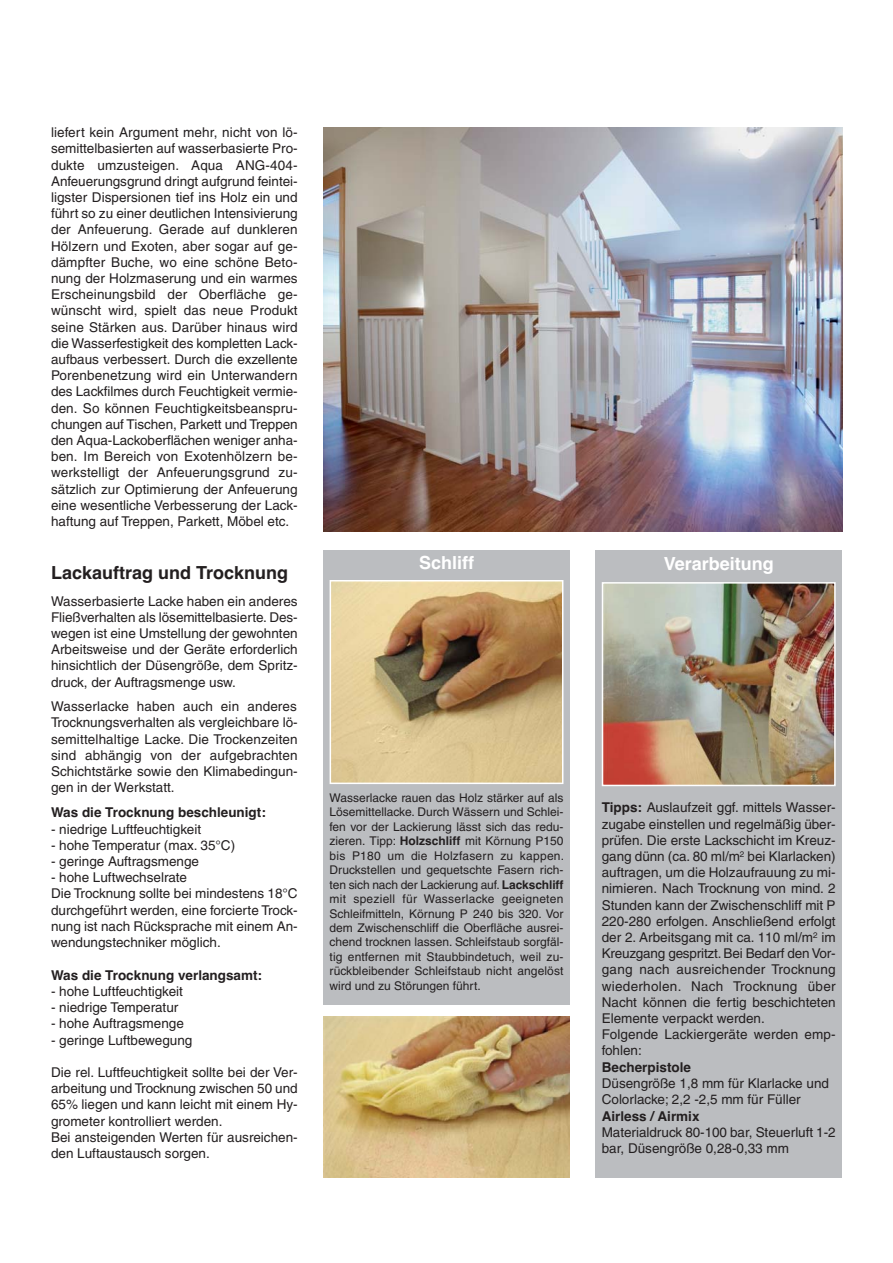
<style>
.page{position:relative;width:893px;height:1263px;background:#fff}
.page>*{position:absolute;margin:0;border:0;box-sizing:border-box;transform-origin:0 0}
.t1{font:700 18px "Helvetica";color:#231f20}
.t2{font:700 18px "Helvetica";color:#fff}
.t3{font:13.5px/16.2px "Helvetica";color:#231f20}
.t4{font:700 13.5px "Helvetica";color:#231f20}
.t5{font:12px/14.4px "Helvetica";letter-spacing:.01em;color:#231f20;text-align:justify}
.s1{font-weight:700}
</style>
<div class="page">
<div style="left:595px;top:550px;width:247px;height:628px;background:#bbbdc0"></div>
<div style="left:323px;top:550px;width:247px;height:455px;background:#bbbdc0"></div>
<img style="left:323px;top:128px;width:519px;height:403px">
<img style="left:333px;top:583px;width:227px;height:198px">
<div style="left:330px;top:580px;width:233px;height:204px;border:2px solid #fff"></div>
<img style="left:323px;top:1017px;width:247px;height:161px">
<img style="left:605px;top:585px;width:228px;height:198px">
<div style="left:602px;top:582px;width:234px;height:204px;border:2px solid #fff"></div>
<p class="t3" style="left:51px;top:126px;width:248px;text-align:justify">liefert kein Argument mehr, nicht von lö&shy;semittelbasierten auf wasserbasierte Pro&shy;dukte umzusteigen. Aqua ANG-404- Anfeu er ungs grund dringt aufgrund feintei&shy;ligster Dispersionen tief ins Holz ein und führt so zu einer deutlichen Intensivierung der Anfeuerung. Gerade auf dunkleren Hölzern und Exoten, aber sogar auf ge&shy;dämpfter Buche, wo eine schöne Beto&shy;nung der Holzmaserung und ein warmes Erscheinungsbild der Oberfläche ge&shy;wünscht wird, spielt das neue Produkt seine Stärken aus. Darüber hinaus wird die Wasserfestigkeit des kompletten Lack&shy;aufbaus verbessert. Durch die exzellente Porenbenetzung wird ein Unterwandern des Lackfilmes durch Feuchtigkeit vermie&shy;den. So können Feuchtigkeitsbeanspru&shy;chungen auf Tischen, Parkett und Treppen den Aqua-Lackoberflächen weniger anha&shy;ben. Im Bereich von Exotenhölzern be&shy;werkstelligt der Anfeuerungsgrund zu&shy;sätzlich zur Optimierung der Anfeuerung eine wesentliche Verbesserung der Lack&shy;haftung auf Treppen, Parkett, Möbel etc.</p>
<h1 class="t1" style="left:51px;top:566px;width:239px">Lackauftrag und Trocknung</h1>
<p class="t3" style="left:51px;top:594px;width:248px;text-align:justify">Wasserbasierte La cke haben ein anderes Fließverhalten als lösemittelbasierte. Des&shy;wegen ist eine Umstellung der gewohnten Arbeitsweise und der Geräte erforderlich hinsichtlich der Düsengröße, dem Spritz&shy;druck, der Auftragsmenge usw.</p>
<p class="t3" style="left:51px;top:700px;width:248px;text-align:justify">Wasserlacke haben auch ein anderes Trocknungsverhalten als vergleichbare lö&shy;se mit telhaltige Lacke. Die Trockenzeiten sind abhängig von der aufgebrachten Schichtstärke sowie den Klimabedingun&shy;gen in der Werkstatt.</p>
<p class="t4" style="left:51px;top:808px;width:216px">Was die Trocknung beschleunigt:</p>
<p class="t3" style="left:51px;top:822px;width:152px">- niedrige Luftfeuchtigkeit</p>
<p class="t3" style="left:51px;top:838px;width:186px">- hohe Temperatur (max. 35°C)</p>
<p class="t3" style="left:51px;top:855px;width:149px">- geringe Auftragsmenge</p>
<p class="t3" style="left:51px;top:871px;width:248px">- hohe Luftwechselrate<br>Die Trocknung sollte bei mindestens 18°C durchgeführt werden, eine forcierte Trock&shy;nung ist nach Rücksprache mit einem An&shy;wendungstechniker möglich.</p>
<p class="t4" style="left:51px;top:970px;width:213px">Was die Trocknung verlangsamt:</p>
<p class="t3" style="left:51px;top:985px;width:133px">- hohe Luftfeuchtigkeit</p>
<p class="t3" style="left:51px;top:1001px;width:129px">- niedrige Temperatur</p>
<p class="t3" style="left:51px;top:1017px;width:134px">- hohe Auftragsmenge</p>
<p class="t3" style="left:51px;top:1033px;width:143px">- geringe Luftbewegung</p>
<p class="t3" style="left:51px;top:1066px;width:248px">Die rel. Luftfeuchtigkeit sollte bei der Ver&shy;arbeitung und Trocknung zwischen 50 und 65% liegen und kann leicht mit einem Hy&shy;grometer kontrolliert werden.<br>Bei ansteigenden Werten für ausreichen&shy;den Luftaustausch sorgen.</p>
<h1 class="t2" style="left:419px;top:556px;width:57px">Schliff</h1>
<p class="t5" style="left:330px;top:792px;width:236px">Wasserlacke rauen das Holz stärker auf als Lösemittellacke. Durch Wässern und Schlei&shy;fen vor der Lackierung lässt sich das redu&shy;zieren. Tipp: <span class="s1">Holzschliff</span> mit Körnung P150 bis P180 um die Holzfasern zu kappen.<br>Druckstellen und gequetschte Fasern rich&shy;ten sich nach der Lackierung auf. <span class="s1">Lackschliff </span>mit speziell für Wasserlacke geeigneten Schleifmitteln, Körnung P 240 bis 320. Vor dem Zwischenschliff die Oberfläche ausrei&shy;chend trocknen lassen. Schleifstaub sorgfäl&shy;tig entfernen mit Staubbindetuch, weil zu&shy;rückbleibender Schleifstaub nicht angelöst wird und zu Störungen führt.</p>
<h1 class="t2" style="left:664px;top:557px;width:112px">Verarbeitung</h1>
<p class="t3" style="left:602px;top:801px;width:235px"><span class="s1">Tipps:</span> Auslaufzeit ggf. mittels Wasser&shy;zugabe einstellen und regelmäßig über&shy;prüfen. Die erste Lackschicht im Kreuz&shy;gang dünn (ca. 80 ml/m<sup>2</sup> bei Klarlacken) auftragen, um die Holzaufrauung zu mi&shy;nimieren. Nach Trocknung von mind. 2<br>Stunden kann der Zwischenschliff mit P 220-280 erfolgen. Anschließend erfolgt der 2. Arbeitsgang mit ca. 110 ml/m<sup>2</sup> im Kreuzgang gespritzt. Bei Bedarf den Vor&shy;gang nach ausreichender Trocknung wiederholen. Nach Trocknung über Nacht können die fertig beschichteten Elemente verpackt werden.<br>Folgende Lackiergeräte werden emp&shy;fohlen:</p>
<p class="t4" style="left:602px;top:1062px;width:91px">Becherpistole</p>
<p class="t3" style="left:602px;top:1077px;width:229px">Düsengröße 1,8 mm für Klarlacke und<br>Colorlacke; 2,2 -2,5 mm für Füller</p>
<p class="t4" style="left:602px;top:1111px;width:99px">Airless / Airmix</p>
<p class="t3" style="left:602px;top:1126px;width:235px">Materialdruck 80-100 bar, Steuerluft 1-2 bar, Düsengröße 0,28-0,33 mm</p>
</div>
